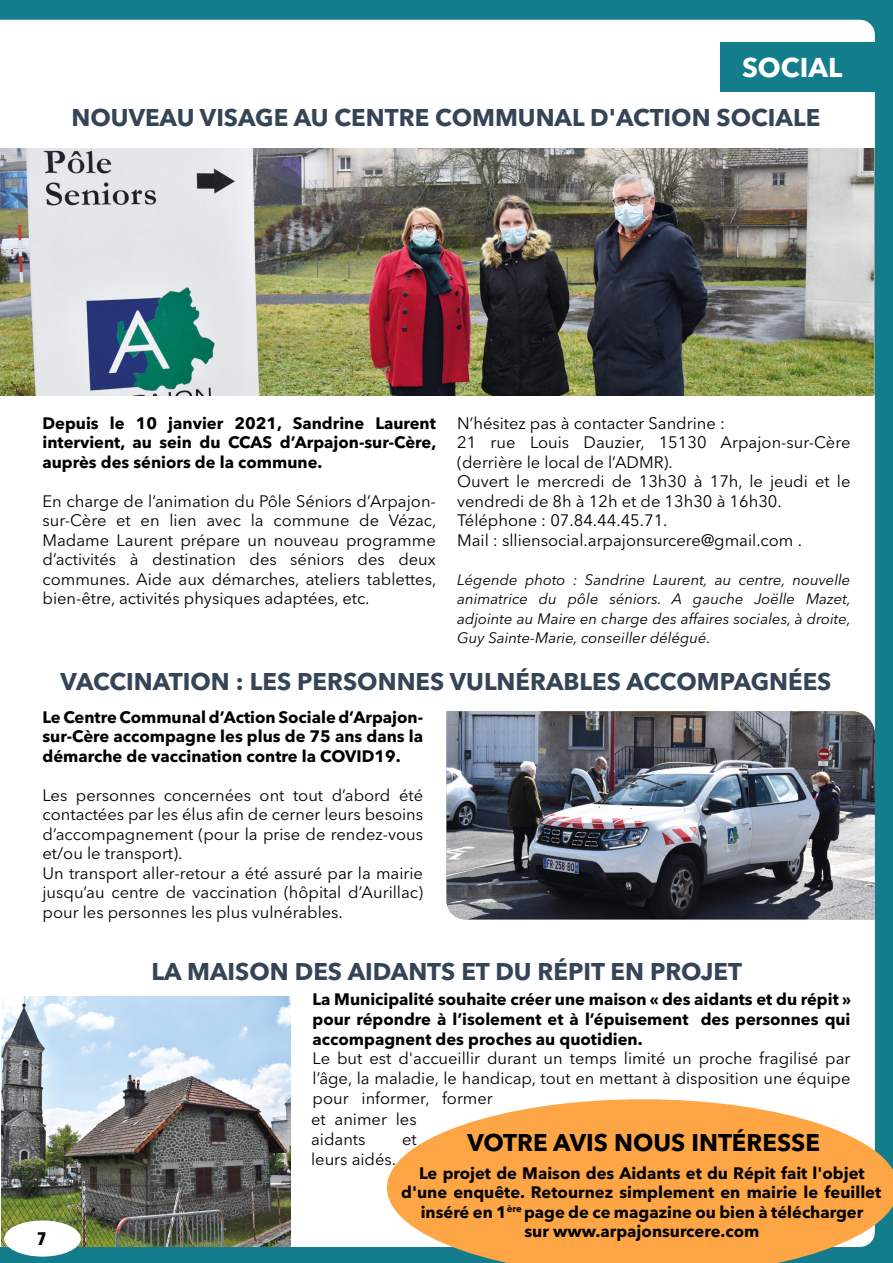
<style>
.page{position:relative;width:893px;height:1263px;background:#137d8b}
.page>*{position:absolute;margin:0;border:0;box-sizing:border-box;transform-origin:0 0}
.t1{font:700 27px "Avenir Next LT Pro";color:#fff}
.t2{font:700 24px "Avenir Next LT Pro";color:#354456}
.t3{font:700 24px "Avenir Next LT Pro";color:#000}
.t4{font:700 condensed 18px "Avenir Next LT Pro";color:#000}
.t5{font:16.5px/19.5px "Avenir Next LT Pro";color:#000}
.t6{font:700 16.5px/19.5px "Avenir Next LT Pro";color:#000;text-align:justify}
.t7{font:italic 15px/19.5px "Avenir Next LT Pro";color:#000;text-align:justify}
</style>
<div class="page">
<div style="left:0;top:20px;width:875px;height:1227px;background:#fff"></div>
<img style="left:0;top:149px;width:874px;height:246px">
<img style="left:446px;top:711px;width:429px;height:208px">
<div style="left:721px;top:42px;width:172px;height:50px;background:#137d8b"></div>
<img style="left:1px;top:996px;width:289px;height:251px">
<svg style="left:387px;top:1099px;width:506px;height:164px;background:#f1ae5f"></svg>
<div style="left:4px;top:1220px;width:77px;height:36px;background:#fff;border-radius:50%"></div>
<h1 class="t1" style="left:742px;top:51px;width:102px">SOCIAL</h1>
<h2 class="t2" style="left:72px;top:103px;width:750px">NOUVEAU VISAGE AU CENTRE COMMUNAL D'ACTION SOCIALE</h2>
<p class="t6" style="left:43px;top:413px;width:395px">Depuis le 10 janvier 2021, Sandrine Laurent intervient, au sein du CCAS d’Arpajon-sur-Cère, auprès des séniors de la commune.</p>
<p class="t5" style="left:43px;top:491px;width:395px;text-align:justify">En charge de l’animation du Pôle Séniors d’Arpajon&shy;sur-Cère et en lien avec la commune de Vézac, Madame Laurent prépare un nouveau programme d’activités à destination des séniors des deux communes. Aide aux démarches, ateliers tablettes, bien-être, activités physiques adaptées, etc.</p>
<p class="t5" style="left:457px;top:413px;width:395px">N’hésitez pas à contacter Sandrine :<br>21 rue Louis Dauzier, 15130 Arpajon-sur-Cère (derrière le local de l’ADMR).<br>Ouvert le mercredi de 13h30 à 17h, le jeudi et le vendredi de 8h à 12h et de 13h30 à 16h30.<br>Téléphone : 07.84.44.45.71.<br>Mail : slliensocial.arpajonsurcere@gmail.com .</p>
<p class="t7" style="left:457px;top:570px;width:395px">Légende photo : Sandrine Laurent, au centre, nouvelle animatrice du pôle séniors. A gauche Joëlle Mazet, adjointe au Maire en charge des affaires sociales, à droite, Guy Sainte-Marie, conseiller délégué.</p>
<h2 class="t2" style="left:60px;top:667px;width:772px">VACCINATION : LES PERSONNES VULNÉRABLES ACCOMPAGNÉES</h2>
<p class="t6" style="left:43px;top:707px;width:382px">Le Centre Communal d’Action Sociale d’Arpajon&shy;sur-Cère accompagne les plus de 75 ans dans la démarche de vaccination contre la COVID19.</p>
<p class="t5" style="left:43px;top:785px;width:382px">Les personnes concernées ont tout d’abord été contactées par les élus afin de cerner leurs besoins d’accompagnement (pour la prise de rendez-vous et/ou le transport).<br>Un transport aller-retour a été assuré par la mairie jusqu’au centre de vaccination (hôpital d’Aurillac) pour les personnes les plus vulnérables.</p>
<p class="t4" style="left:37px;top:1228px;width:11px">7</p>
<h2 class="t2" style="left:151px;top:957px;width:592px">LA MAISON DES AIDANTS ET DU RÉPIT EN PROJET</h2>
<p class="t6" style="left:313px;top:989px;width:540px">La Municipalité souhaite créer une maison « des aidants et du répit » pour répondre à l’isolement et à l’épuisement des personnes qui accompagnent des proches au quotidien.</p>
<p class="t5" style="left:311px;top:1048px;width:541px;line-height:20.1px">Le but est d'accueillir durant un temps limité un proche fragilisé par l’âge, la maladie, le handicap, tout en mettant à disposition une équipe pour informer, former<br>et animer les<br>aidants</p>
<h2 class="t3" style="left:467px;top:1128px;width:354px">VOTRE AVIS NOUS INTÉRESSE</h2>
<p class="t5" style="left:402px;top:1129px;width:16px">et</p>
<p class="t5" style="left:311px;top:1149px;width:87px">leurs aidés.</p>
<p class="t6" style="left:401px;top:1163px;width:482px;text-align:center">Le projet de Maison des Aidants et du Répit fait l'objet d'une enquête. Retournez simplement en mairie le feuillet inséré en 1<sup>ère</sup> page de ce magazine ou bien à télécharger<br>sur www.arpajonsurcere.com</p>
</div>
